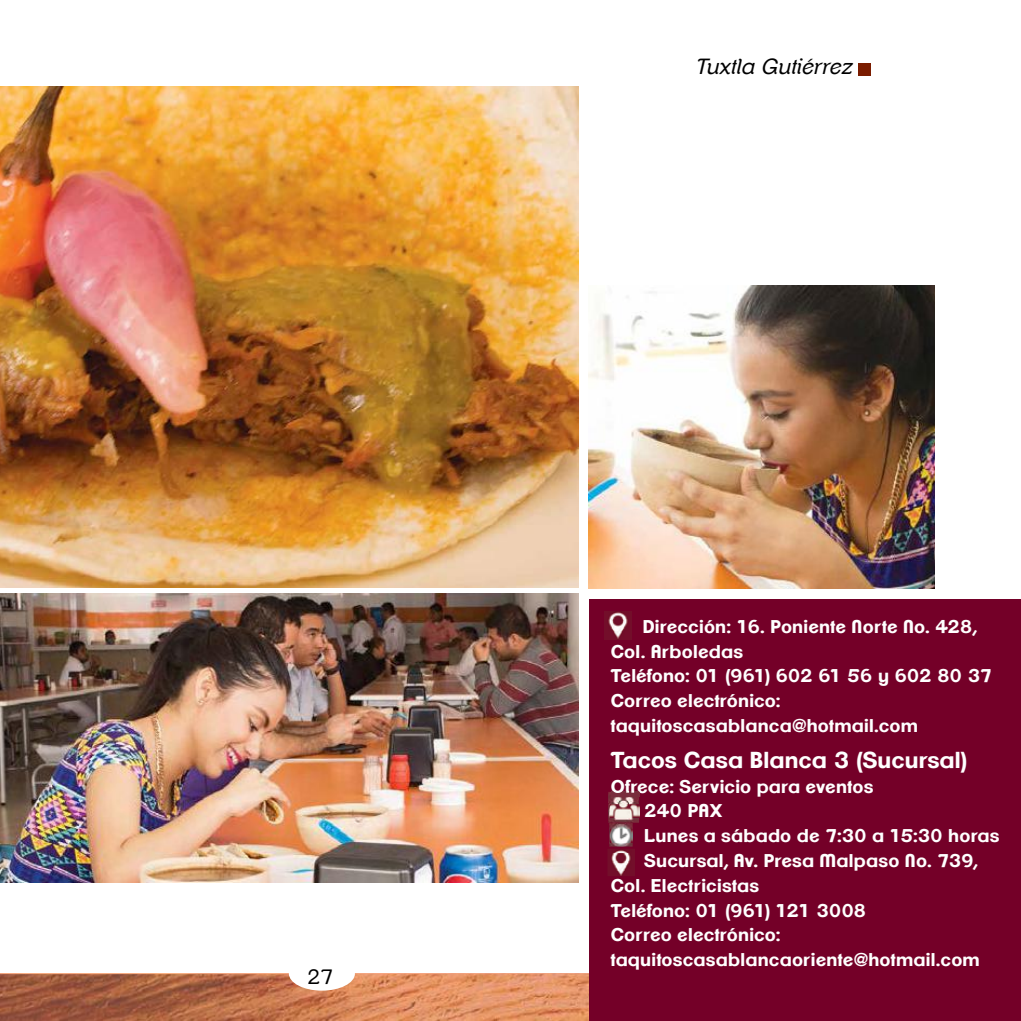
<style>
.page{position:relative;width:1021px;height:1021px;background:#fff}
.page>*{position:absolute;margin:0;border:0;box-sizing:border-box;transform-origin:0 0}
.t1{font:700 22.5px "Clemente P Dam";color:#fff}
.t2{font:italic 21.38px "Clemente P Dah";letter-spacing:.05em;color:#000}
.t3{font:20.25px "Clemente P Dag";color:#000}
.t4{font:700 18px/24.8px "Clemente P Dam";letter-spacing:.01em;color:#fff}
.t5{font:700 18px "Clemente P Dam";letter-spacing:-.015em;color:#fff}
</style>
<div class="page">
<img style="left:0;top:974px;width:589px;height:46px">
<div style="left:289px;top:956px;width:66px;height:34px;background:#fff;border-radius:50%"></div>
<div style="left:858px;top:63px;width:12px;height:13px;background:#7a1c00"></div>
<img style="left:0;top:86px;width:578px;height:501px">
<img style="left:0;top:593px;width:578px;height:289px">
<div style="left:589px;top:600px;width:431px;height:420px;background:#740028"></div>
<img style="left:589px;top:286px;width:345px;height:302px">
<img style="left:604px;top:611px;width:27px;height:28px">
<img style="left:609px;top:823px;width:23px;height:23px">
<img style="left:610px;top:829px;width:22px;height:13px">
<img style="left:608px;top:792px;width:31px;height:30px">
<img style="left:611px;top:791px;width:28px;height:5px">
<img style="left:610px;top:804px;width:29px;height:13px">
<img style="left:608px;top:849px;width:27px;height:27px">
<img style="left:610px;top:853px;width:25px;height:17px">
<p class="t3" style="left:307px;top:965px;width:27px">27</p>
<p class="t2" style="left:696px;top:54px;width:158px">Tuxtla Gutiérrez</p>
<p class="t4" style="left:610px;top:614px;width:383px;text-indent:32px">Dirección: 16. Poniente Norte No. 428,<br>Col. Arboledas<br>Teléfono: 01 (961) 602 61 56 y 602 80 37<br>Correo electrónico: taquitoscasablanca@hotmail.com</p>
<p class="t1" style="left:610px;top:746px;width:358px">Tacos Casa Blanca 3 (Sucursal)</p>
<p class="t4" style="left:610px;top:773px;width:264px">Ofrece: Servicio para eventos</p>
<p class="t4" style="left:644px;top:798px;width:79px">240 PAX</p>
<p class="t4" style="left:644px;top:823px;width:357px">Lunes a sábado de 7:30 a 15:30 horas</p>
<p class="t4" style="left:644px;top:848px;width:335px">Sucursal, Av. Presa Malpaso No. 739,</p>
<p class="t4" style="left:610px;top:872px;width:150px">Col. Electricistas</p>
<p class="t5" style="left:610px;top:899px;width:257px">Teléfono: 01 (961) 121 3008</p>
<p class="t4" style="left:610px;top:922px;width:171px">Correo electrónico:</p>
<p class="t4" style="left:610px;top:947px;width:370px">taquitoscasablancaoriente@hotmail.com</p>
</div>
